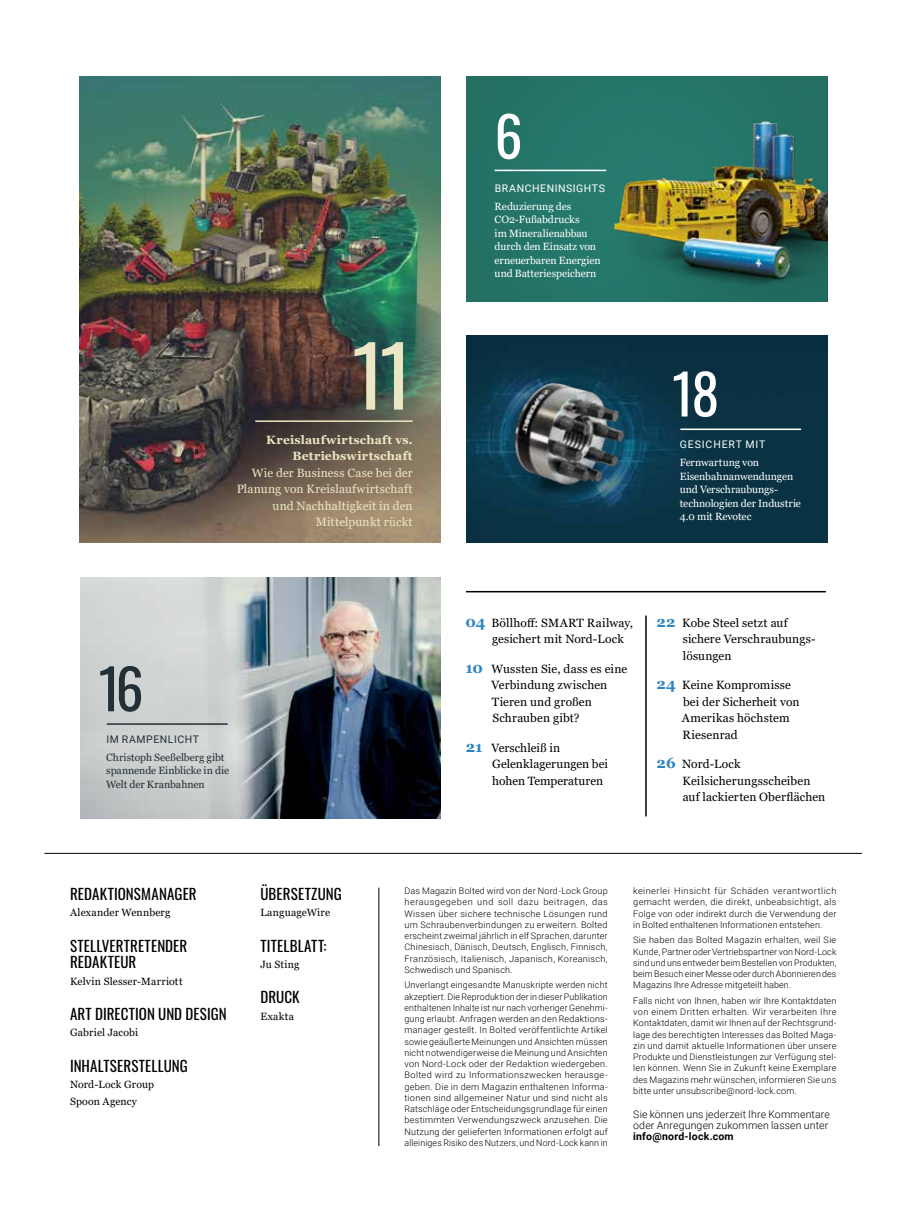
<style>
.page{position:relative;width:915px;height:1212px;background:#fff}
.page>*{position:absolute;margin:0;border:0;box-sizing:border-box;transform-origin:0 0}
.t1{font:83.25px "Oswald";color:#ebe7c4}
.t2{font:55.5px "Oswald";color:#fff}
.t3{font:55.5px "Oswald";color:#233036}
.t4{font:15px/16.5px "Oswald";letter-spacing:.01em;color:#000}
.t5{font:12px/16.5px "Georgia";letter-spacing:.005em;color:#000}
.t6{font:12px/16.5px "Georgia";letter-spacing:.015em;color:#ebe7c4;text-align:right}
.t7{font:700 12px/16.5px "Georgia";letter-spacing:.02em;color:#ebe7c4;text-align:right}
.t8{font:10.5px/13.5px "Georgia";letter-spacing:-.01em;color:#fff}
.t9{font:10.5px/16.5px "Georgia";letter-spacing:.02em;color:#000}
.t10{font:300 10.5px/11.2px "Roboto";letter-spacing:.015em;color:#000}
.t11{font:10.5px/13.5px "Georgia";letter-spacing:-.01em;color:#233036}
.t12{font:700 10.5px "Roboto";letter-spacing:.02em;color:#000}
.t13{font:10.5px "Roboto";letter-spacing:.055em;color:#fff}
.t14{font:10.5px "Roboto";letter-spacing:.05em;color:#233036}
.t15{font:10.5px "Roboto";letter-spacing:.08em;color:#fff}
.t16{font:300 9px/11.2px "Roboto";letter-spacing:.02em;color:#000;text-align:justify}
.s1{font-weight:700;font-size:15px;color:#2f85c0}
</style>
<div class="page">
<hr style="left:44px;top:853px;width:817px;height:1px;background:#000">
<div style="left:466px;top:77px;width:131px;height:224px;background:#247467"></div>
<img style="left:79px;top:77px;width:361px;height:466px">
<img style="left:466px;top:336px;width:360px;height:207px">
<img style="left:491px;top:373px;width:149px;height:143px">
<img style="left:597px;top:77px;width:229px;height:224px">
<hr style="left:378px;top:888px;width:1px;height:258px;background:#000">
<hr style="left:645px;top:616px;width:1px;height:200px;background:#000">
<hr style="left:494px;top:170px;width:112px;height:1px;background:#fff">
<hr style="left:255px;top:420px;width:157px;height:2px;background:#ebe7c4">
<hr style="left:680px;top:428px;width:120px;height:2px;background:#fff">
<hr style="left:466px;top:591px;width:359px;height:1px;background:#000">
<img style="left:80px;top:577px;width:360px;height:242px">
<hr style="left:107px;top:723px;width:120px;height:2px;background:#233036">
<h1 class="t1" style="left:352px;top:302px;width:62px">11</h1>
<h3 class="t7" style="left:266px;top:431px;width:148px">Kreislaufwirtschaft vs.<br>Betriebswirtschaft</h3>
<h3 class="t6" style="left:237px;top:465px;width:177px">Wie der Business Case bei der<br>Planung von Kreislaufwirtschaft und Nachhaltigkeit in den<br>Mittelpunkt rückt</h3>
<h2 class="t2" style="left:494px;top:87px;width:29px">6</h2>
<p class="t13" style="left:494px;top:181px;width:112px">BRANCHENINSIGHTS</p>
<p class="t8" style="left:494px;top:200px;width:108px">Reduzierung des<br>CO2-Fußabdrucks<br>im Mineralienabbau durch den Einsatz von erneuerbaren Energien und Batteriespeichern</p>
<h2 class="t2" style="left:672px;top:344px;width:49px">18</h2>
<p class="t15" style="left:679px;top:437px;width:87px">GESICHERT MIT</p>
<p class="t8" style="left:679px;top:456px;width:123px">Fernwartung von<br>Eisenbahnanwendungen und Verschraubungs&shy;technologien der Industrie<br>4.0 mit Revotec</p>
<h2 class="t3" style="left:99px;top:639px;width:46px">16</h2>
<p class="t14" style="left:106px;top:732px;width:94px">IM RAMPENLICHT</p>
<p class="t11" style="left:106px;top:751px;width:124px">Christoph Seeßelberg gibt spannende Einblicke in die<br>Welt der Kranbahnen</p>
<h3 class="t4" style="left:70px;top:884px;width:128px">REDAKTIONSMANAGER</h3>
<p class="t9" style="left:70px;top:905px;width:102px">Alexander Wennberg</p>
<h3 class="t4" style="left:70px;top:936px;width:119px">STELLVERTRETENDER<br>REDAKTEUR</h3>
<p class="t9" style="left:70px;top:973px;width:114px">Kelvin Slesser-Marriott</p>
<h3 class="t4" style="left:70px;top:1004px;width:158px">ART DIRECTION UND DESIGN</h3>
<p class="t9" style="left:70px;top:1025px;width:70px">Gabriel Jacobi</p>
<h3 class="t4" style="left:70px;top:1056px;width:119px">INHALTSERSTELLUNG</h3>
<p class="t9" style="left:70px;top:1076px;width:85px">Nord-Lock Group<br>Spoon Agency</p>
<h3 class="t4" style="left:260px;top:884px;width:83px">ÜBERSETZUNG</h3>
<p class="t9" style="left:260px;top:905px;width:71px">LanguageWire</p>
<h3 class="t4" style="left:260px;top:936px;width:67px">TITELBLATT:</h3>
<p class="t9" style="left:260px;top:956px;width:40px">Ju Sting</p>
<h3 class="t4" style="left:260px;top:987px;width:41px">DRUCK</h3>
<p class="t9" style="left:260px;top:1008px;width:35px">Exakta</p>
<h3 class="t5" style="left:492px;top:615px;width:142px;text-indent:-26px"><span class="s1">04</span> Böllhoff: SMART Railway, gesichert mit Nord-Lock</h3>
<h3 class="t5" style="left:491px;top:661px;width:137px;text-indent:-26px"><span class="s1">10</span> Wussten Sie, dass es eine<br>Verbindung zwischen<br>Tieren und großen<br>Schrauben gibt?</h3>
<h3 class="t5" style="left:492px;top:739px;width:117px;text-indent:-26px"><span class="s1">21</span> Verschleiß in<br>Gelenklagerungen bei hohen Temperaturen</h3>
<h3 class="t5" style="left:682px;top:615px;width:134px;text-indent:-26px"><span class="s1">22</span> Kobe Steel setzt auf sichere Verschraubungs&shy;lösungen</h3>
<h3 class="t5" style="left:681px;top:677px;width:119px;text-indent:-25px"><span class="s1">24</span> Keine Kompromisse bei der Sicherheit von<br>Amerikas höchstem<br>Riesenrad</h3>
<h3 class="t5" style="left:682px;top:756px;width:144px;text-indent:-26px"><span class="s1">26</span> Nord-Lock<br>Keilsicherungsscheiben auf lackierten Oberflächen</h3>
<p class="t16" style="left:404px;top:885px;width:205px">Das Magazin Bolted wird von der Nord-Lock Group herausgegeben und soll dazu beitragen, das Wissen über sichere technische Lösungen rund um Schraubenverbindungen zu erweitern. Bolted erscheint zweimal jährlich in elf Sprachen, darunter Chinesisch, Dänisch, Deutsch, Englisch, Finnisch, Französisch, Italienisch, Japanisch, Koreanisch, Schwedisch und Spanisch.</p>
<p class="t16" style="left:404px;top:979px;width:205px">Unverlangt eingesandte Manuskripte werden nicht akzeptiert. Die Reproduktion der in dieser Publikation enthaltenen Inhalte ist nur nach vorheriger Genehmi&shy;gung erlaubt. Anfragen werden an den Redaktions&shy;manager gestellt. In Bolted veröffentlichte Artikel sowie geäußerte Meinungen und Ansichten müssen nicht notwendigerweise die Meinung und Ansichten von Nord-Lock oder der Redaktion wiedergeben.<br>Bolted wird zu Informationszwecken herausge&shy;geben. Die in dem Magazin enthaltenen Informa&shy;tionen sind allgemeiner Natur und sind nicht als Ratschläge oder Entscheidungsgrundlage für einen bestimmten Verwendungszweck anzusehen. Die Nutzung der gelieferten Informationen erfolgt auf alleiniges Risiko des Nutzers, und Nord-Lock kann in</p>
<p class="t16" style="left:633px;top:885px;width:205px">keinerlei Hinsicht für Schäden verantwortlich gemacht werden, die direkt, unbeabsichtigt, als Folge von oder indirekt durch die Verwendung der in Bolted enthaltenen Informationen entstehen.</p>
<p class="t16" style="left:633px;top:934px;width:205px">Sie haben das Bolted Magazin erhalten, weil Sie Kunde, Partner oder Vertriebspartner von Nord-Lock sind und uns entweder beim Bestellen von Produkten, beim Besuch einer Messe oder durch Abonnieren des Magazins Ihre Adresse mitgeteilt haben.</p>
<p class="t16" style="left:633px;top:995px;width:205px">Falls nicht von Ihnen, haben wir Ihre Kontaktdaten von einem Dritten erhalten. Wir verarbeiten Ihre Kontaktdaten, damit wir Ihnen auf der Rechtsgrund&shy;lage des berechtigten Interesses das Bolted Maga&shy;zin und damit aktuelle Informationen über unsere Produkte und Dienstleistungen zur Verfügung stel&shy;len können. Wenn Sie in Zukunft keine Exemplare des Magazins mehr wünschen, informieren Sie uns bitte unter unsubscribe@nord-lock.com.</p>
<p class="t10" style="left:633px;top:1108px;width:198px">Sie können uns jederzeit Ihre Kommentare oder Anregungen zukommen lassen unter</p>
<p class="t12" style="left:633px;top:1129px;width:102px">info@nord-lock.com</p>
</div>
